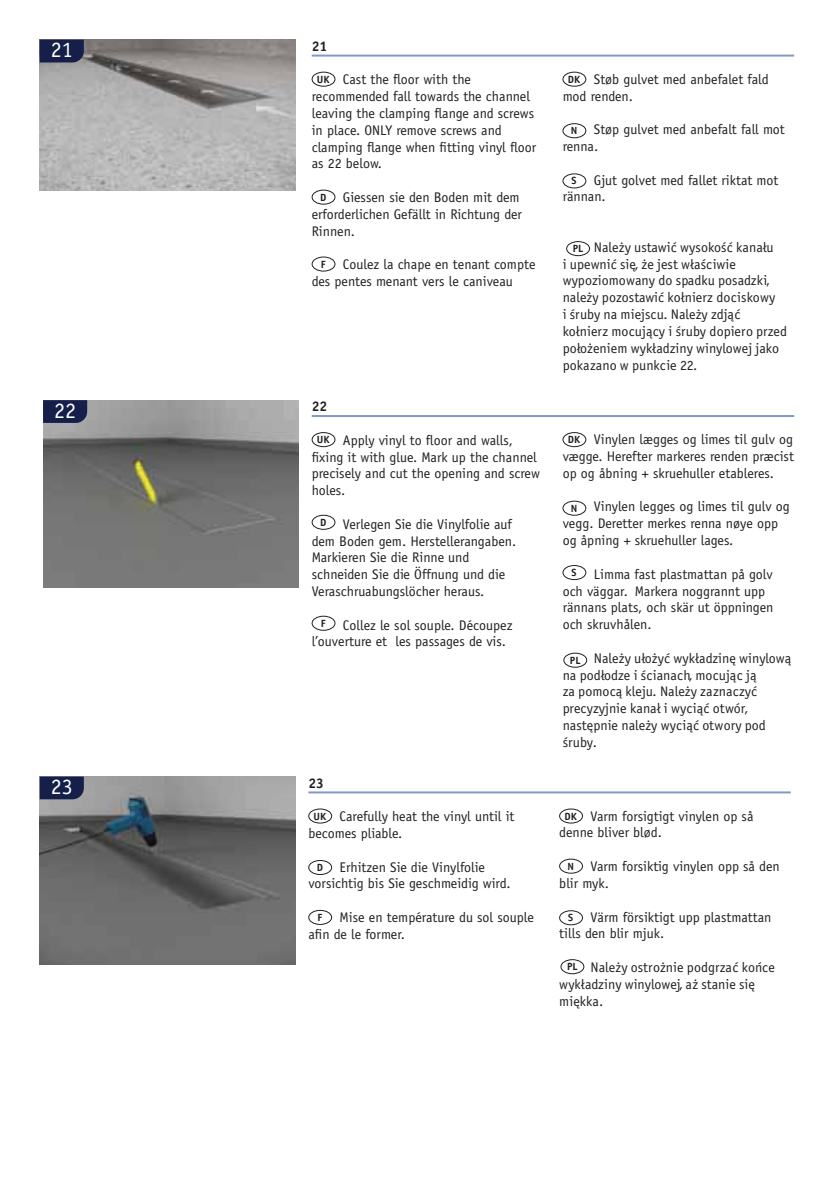
<style>
.page{position:relative;width:840px;height:1191px;background:#fff}
.page>*{position:absolute;margin:0;border:0;box-sizing:border-box;transform-origin:0 0}
.t1{font:22px "Officina Sans";color:#fff}
.t2{font:14px/16.8px "Officina Sans";color:#231f20}
.t3{font:14px/16.8px "Officina Sans Book ITC";color:#231f20}
.t4{font:700 14px "Officina Sans";color:#231f20}
.t5{font:700 10.4px "Officina Sans";color:#231f20}
</style>
<div class="page">
<img style="left:40px;top:40px;width:255px;height:151px">
<svg style="left:40px;top:40px;width:44px;height:22px"></svg>
<hr style="left:311px;top:55px;width:482px;height:2px;background:#8198cd">
<div style="left:311px;top:72px;width:24px;height:15px;border:1px solid #231f20;border-radius:50%"></div>
<div style="left:311px;top:190px;width:24px;height:14px;border:1px solid #231f20;border-radius:50%"></div>
<div style="left:311px;top:257px;width:24px;height:14px;border:1px solid #231f20;border-radius:50%"></div>
<div style="left:562px;top:72px;width:24px;height:15px;border:1px solid #231f20;border-radius:50%"></div>
<div style="left:562px;top:123px;width:24px;height:15px;border:1px solid #231f20;border-radius:50%"></div>
<div style="left:562px;top:173px;width:24px;height:15px;border:1px solid #231f20;border-radius:50%"></div>
<img style="left:43px;top:400px;width:255px;height:187px">
<svg style="left:43px;top:400px;width:44px;height:23px"></svg>
<hr style="left:311px;top:415px;width:482px;height:2px;background:#8198cd">
<div style="left:311px;top:432px;width:24px;height:15px;border:1px solid #231f20;border-radius:50%"></div>
<div style="left:311px;top:515px;width:24px;height:15px;border:1px solid #231f20;border-radius:50%"></div>
<div style="left:311px;top:616px;width:24px;height:14px;border:1px solid #231f20;border-radius:50%"></div>
<div style="left:562px;top:432px;width:24px;height:15px;border:1px solid #231f20;border-radius:50%"></div>
<div style="left:562px;top:501px;width:24px;height:14px;border:1px solid #231f20;border-radius:50%"></div>
<div style="left:562px;top:565px;width:24px;height:15px;border:1px solid #231f20;border-radius:50%"></div>
<div style="left:566px;top:241px;width:23px;height:15px;border:1px solid #231f20;border-radius:50%"></div>
<div style="left:563px;top:653px;width:23px;height:14px;border:1px solid #231f20;border-radius:50%"></div>
<img style="left:40px;top:776px;width:255px;height:188px">
<svg style="left:40px;top:776px;width:44px;height:23px"></svg>
<hr style="left:308px;top:791px;width:482px;height:2px;background:#8198cd">
<div style="left:308px;top:808px;width:24px;height:15px;border:1px solid #231f20;border-radius:50%"></div>
<div style="left:308px;top:860px;width:24px;height:15px;border:1px solid #231f20;border-radius:50%"></div>
<div style="left:308px;top:910px;width:24px;height:14px;border:1px solid #231f20;border-radius:50%"></div>
<div style="left:559px;top:808px;width:23px;height:15px;border:1px solid #231f20;border-radius:50%"></div>
<div style="left:559px;top:858px;width:23px;height:15px;border:1px solid #231f20;border-radius:50%"></div>
<div style="left:559px;top:910px;width:23px;height:15px;border:1px solid #231f20;border-radius:50%"></div>
<div style="left:560px;top:959px;width:24px;height:15px;border:1px solid #231f20;border-radius:50%"></div>
<h1 class="t1" style="left:51px;top:41px;width:23px">21</h1>
<p class="t4" style="left:311px;top:41px;width:17px">21</p>
<p class="t2" style="left:311px;top:72px;width:226px;text-indent:31px">Cast the floor with the recommended fall towards the channel leaving the clamping flange and screws in place. ONLY remove screws and clamping flange when fitting vinyl floor as 22 below.</p>
<p class="t2" style="left:311px;top:190px;width:212px;text-indent:31px">Giessen sie den Boden mit dem erforderlichen Gefällt in Richtung der<br>Rinnen.</p>
<p class="t2" style="left:311px;top:257px;width:225px;text-indent:31px">Coulez la chape en tenant compte des pentes menant vers le caniveau</p>
<p class="t5" style="left:316px;top:75px;width:14px">UK</p>
<p class="t5" style="left:320px;top:193px;width:8px">D</p>
<p class="t5" style="left:320px;top:260px;width:6px">F</p>
<h1 class="t1" style="left:54px;top:402px;width:23px">22</h1>
<p class="t4" style="left:311px;top:401px;width:17px">22</p>
<p class="t2" style="left:311px;top:433px;width:229px;text-indent:31px">Apply vinyl to floor and walls, fixing it with glue. Mark up the channel precisely and cut the opening and screw holes.</p>
<p class="t2" style="left:311px;top:517px;width:206px;text-indent:31px">Verlegen Sie die Vinylfolie auf dem Boden gem. Herstellerangaben.<br>Markieren Sie die Rinne und schneiden Sie die Öffnung und die<br>Veraschruabungslöcher heraus.</p>
<p class="t2" style="left:311px;top:617px;width:202px;text-indent:31px">Collez le sol souple. Découpez l’ouverture et les passages de vis.</p>
<p class="t5" style="left:316px;top:435px;width:14px">UK</p>
<p class="t5" style="left:320px;top:518px;width:8px">D</p>
<p class="t5" style="left:320px;top:619px;width:6px">F</p>
<h1 class="t1" style="left:51px;top:778px;width:23px">23</h1>
<p class="t4" style="left:308px;top:777px;width:17px">23</p>
<p class="t2" style="left:308px;top:809px;width:207px;text-indent:31px">Carefully heat the vinyl until it becomes pliable.</p>
<p class="t2" style="left:308px;top:859px;width:204px;text-align:center">Erhitzen Sie die Vinylfolie vorsichtig bis Sie geschmeidig wird.</p>
<p class="t2" style="left:308px;top:910px;width:227px;text-indent:31px">Mise en température du sol souple afin de le former.</p>
<p class="t5" style="left:313px;top:812px;width:14px">UK</p>
<p class="t5" style="left:316px;top:863px;width:8px">D</p>
<p class="t5" style="left:317px;top:913px;width:6px">F</p>
<p class="t2" style="left:562px;top:72px;width:207px;text-indent:31px">Støb gulvet med anbefalet fald mod renden.</p>
<p class="t2" style="left:562px;top:122px;width:223px;text-indent:31px">Støp gulvet med anbefalt fall mot renna.</p>
<p class="t2" style="left:562px;top:173px;width:217px;text-indent:31px">Gjut golvet med fallet riktat mot rännan.</p>
<p class="t5" style="left:567px;top:75px;width:14px">DK</p>
<p class="t5" style="left:570px;top:127px;width:8px">N</p>
<p class="t5" style="left:571px;top:177px;width:7px">S</p>
<p class="t3" style="left:562px;top:240px;width:226px;text-indent:31px">Należy ustawić wysokość kanału<br>i upewnić się, że jest właściwie wypoziomowany do spadku posadzki, należy pozostawić kołnierz dociskowy<br>i śruby na miejscu. Należy zdjąć kołnierz mocujący i śruby dopiero przed położeniem wykładziny winylowej jako pokazano w punkcie 22.</p>
<p class="t5" style="left:572px;top:245px;width:12px">PL</p>
<p class="t2" style="left:562px;top:432px;width:233px;text-align:justify;text-indent:31px">Vinylen lægges og limes til gulv og vægge. Herefter markeres renden præcist op og åbning + skruehuller etableres.</p>
<p class="t2" style="left:562px;top:499px;width:228px;text-indent:31px">Vinylen legges og limes til gulv og vegg. Deretter merkes renna nøye opp og åpning + skruehuller lages.</p>
<p class="t2" style="left:562px;top:567px;width:212px;text-indent:31px">Limma fast plastmattan på golv och väggar. Markera noggrannt upp rännans plats, och skär ut öppningen och skruvhålen.</p>
<p class="t3" style="left:562px;top:651px;width:230px;text-indent:31px">Należy ułożyć wykładzinę winylową na podłodze i ścianach, mocując ją<br>za pomocą kleju. Należy zaznaczyć precyzyjnie kanał i wyciąć otwór, następnie należy wyciąć otwory pod śruby.</p>
<p class="t5" style="left:567px;top:435px;width:14px">DK</p>
<p class="t5" style="left:570px;top:504px;width:8px">N</p>
<p class="t5" style="left:571px;top:568px;width:7px">S</p>
<p class="t5" style="left:569px;top:656px;width:12px">PL</p>
<p class="t2" style="left:559px;top:808px;width:196px;text-indent:31px">Varm forsigtigt vinylen op så denne bliver blød.</p>
<p class="t2" style="left:559px;top:859px;width:222px;text-indent:31px">Varm forsiktig vinylen opp så den blir myk.</p>
<p class="t2" style="left:559px;top:909px;width:213px;text-indent:31px">Värm försiktigt upp plastmattan tills den blir mjuk.</p>
<p class="t3" style="left:559px;top:960px;width:217px;text-indent:31px">Należy ostrożnie podgrzać końce wykładziny winylowej, aż stanie się miękka.</p>
<p class="t5" style="left:564px;top:812px;width:14px">DK</p>
<p class="t5" style="left:567px;top:862px;width:8px">N</p>
<p class="t5" style="left:568px;top:913px;width:7px">S</p>
<p class="t5" style="left:566px;top:962px;width:12px">PL</p>
</div>
